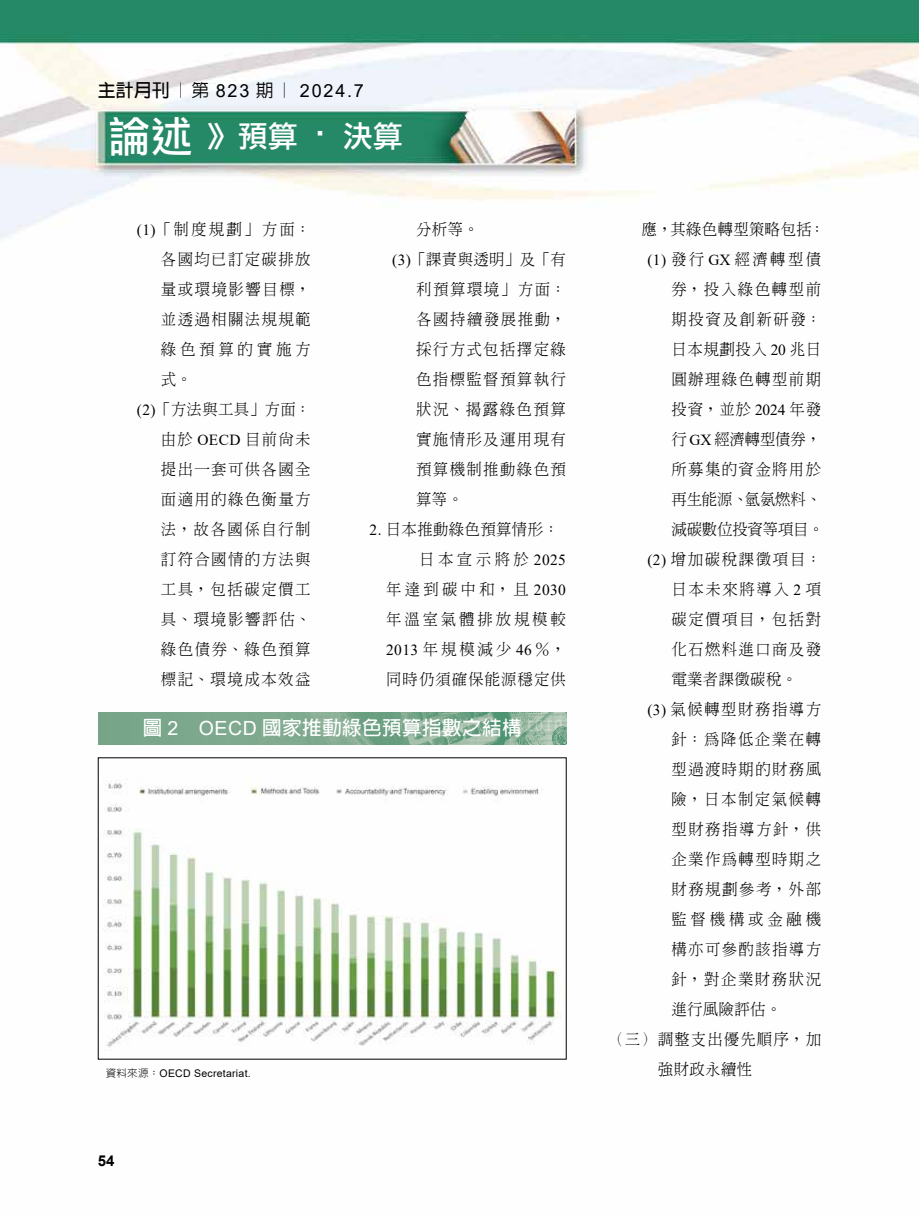
<style>
.page{position:relative;width:919px;height:1217px;background:#fff}
.page>*{position:absolute;margin:0;border:0;box-sizing:border-box;transform-origin:0 0}
.t1{font:30px "DF Li Hei Md WIN BF";color:#fff}
.t2{font:700 19.5px "Lin Gothic";letter-spacing:.025em;color:#fff}
.t3{font:18px "Arial";letter-spacing:.1em;color:#000}
.t4{font:300 15.3px "Inn Ming";letter-spacing:.09em;color:#000}
.t5{font:300 15.3px "Inn Ming";letter-spacing:.025em;color:#000}
.t6{font:300 15.3px "Inn Ming";letter-spacing:-.01em;color:#000}
.t7{font:300 15.3px "Inn Ming";letter-spacing:.245em;color:#000}
.t8{font:300 15.3px "Inn Ming";letter-spacing:.11em;color:#000}
.t9{font:300 15.3px "Inn Ming";letter-spacing:.07em;color:#000}
.t10{font:300 15.3px "Inn Ming";letter-spacing:.185em;color:#000}
.t11{font:300 15.3px "Inn Ming";letter-spacing:.04em;color:#000}
.t12{font:700 15px "Arial";color:#000}
.t13{font:10.5px "Arial";letter-spacing:.025em;color:#000}
.s1{font-family:"Lin Gothic";font-weight:700}
.s2{font-family:"Lin Gothic";font-weight:500}
.s3{font-size:42px}
.s4{font-family:"Times New Roman";font-weight:400}
.s5{font-family:"Arial";font-weight:400}
.s6{font-family:"Lin Gothic";font-weight:300}
</style>
<div class="page">
<img style="left:0;top:0;width:918px;height:1060px">
<img style="left:98px;top:712px;width:468px;height:32px">
<img style="left:103px;top:776px;width:460px;height:274px">
<p class="t3" style="left:98px;top:78px;width:267px"><span class="s1">主計月刊</span><span class="s2">︱第</span> 823 <span class="s2">期︱</span> 2024.7</p>
<h1 class="t1" style="left:109px;top:121px;width:296px"><span class="s3">論述</span> 》預算 ‧ 決算</h1>
<p class="t4" style="left:137px;top:221px;width:175px"><span class="s4">(1)</span>「制度規劃」方面：</p>
<p class="t4" style="left:161px;top:251px;width:151px">各國均已訂定碳排放</p>
<p class="t4" style="left:161px;top:281px;width:151px">量或環境影響目標，</p>
<p class="t4" style="left:161px;top:311px;width:151px">並透過相關法規規範</p>
<p class="t7" style="left:161px;top:341px;width:151px">綠色預算的實施方</p>
<p class="t4" style="left:161px;top:371px;width:33px">式。</p>
<p class="t4" style="left:137px;top:401px;width:175px"><span class="s4">(2)</span>「方法與工具」方面：</p>
<p class="t4" style="left:161px;top:431px;width:151px">由於 <span class="s4">OECD</span> 目前尚未</p>
<p class="t4" style="left:161px;top:461px;width:151px">提出一套可供各國全</p>
<p class="t4" style="left:161px;top:491px;width:151px">面適用的綠色衡量方</p>
<p class="t4" style="left:161px;top:521px;width:151px">法，故各國係自行制</p>
<p class="t4" style="left:161px;top:551px;width:151px">訂符合國情的方法與</p>
<p class="t4" style="left:161px;top:581px;width:151px">工具，包括碳定價工</p>
<p class="t4" style="left:161px;top:611px;width:151px">具、環境影響評估、</p>
<p class="t4" style="left:161px;top:641px;width:151px">綠色債券、綠色預算</p>
<p class="t4" style="left:161px;top:671px;width:151px">標記、環境成本效益</p>
<p class="t4" style="left:416px;top:221px;width:64px">分析等。</p>
<p class="t4" style="left:392px;top:251px;width:175px"><span class="s4">(3)</span>「課責與透明」及「有</p>
<p class="t4" style="left:416px;top:281px;width:151px">利預算環境」方面：</p>
<p class="t4" style="left:416px;top:311px;width:151px">各國持續發展推動，</p>
<p class="t4" style="left:416px;top:341px;width:151px">採行方式包括擇定綠</p>
<p class="t4" style="left:416px;top:371px;width:151px">色指標監督預算執行</p>
<p class="t4" style="left:416px;top:401px;width:151px">狀況、揭露綠色預算</p>
<p class="t4" style="left:416px;top:431px;width:151px">實施情形及運用現有</p>
<p class="t4" style="left:416px;top:461px;width:151px">預算機制推動綠色預</p>
<p class="t4" style="left:416px;top:491px;width:48px">算等。</p>
<p class="t5" style="left:369px;top:521px;width:191px"><span class="s4">2.</span> 日本推動綠色預算情形：</p>
<p class="t4" style="left:419px;top:551px;width:148px">日本宣示將於<span class="s4">2025</span></p>
<p class="t4" style="left:386px;top:581px;width:181px">年達到碳中和，且 <span class="s4">2030</span></p>
<p class="t10" style="left:386px;top:611px;width:181px">年溫室氣體排放規模較</p>
<p class="t4" style="left:386px;top:641px;width:181px"><span class="s4">2013</span> 年規模減少 <span class="s4">46</span>％，</p>
<p class="t9" style="left:386px;top:671px;width:181px">同時仍須確保能源穩定供</p>
<p class="t2" style="left:143px;top:717px;width:380px">圖 <span class="s5">2 OECD</span> 國家推動綠色預算指數之結構</p>
<p class="t13" style="left:106px;top:1066px;width:146px"><span class="s6">資料來源：</span>OECD Secretariat.</p>
<p class="t12" style="left:98px;top:1149px;width:18px">54</p>
<p class="t5" style="left:641px;top:221px;width:185px">應，其綠色轉型策略包括：</p>
<p class="t4" style="left:647px;top:251px;width:175px"><span class="s4">(1)</span> 發行 <span class="s4">GX</span> 經濟轉型債</p>
<p class="t4" style="left:671px;top:281px;width:151px">券，投入綠色轉型前</p>
<p class="t4" style="left:671px;top:311px;width:151px">期投資及創新研發：</p>
<p class="t11" style="left:671px;top:341px;width:151px">日本規劃投入 <span class="s4">20</span> 兆日</p>
<p class="t4" style="left:671px;top:371px;width:151px">圓辦理綠色轉型前期</p>
<p class="t4" style="left:671px;top:401px;width:151px">投資，並於 <span class="s4">2024</span> 年發</p>
<p class="t4" style="left:671px;top:431px;width:151px">行 <span class="s4">GX</span> 經濟轉型債券，</p>
<p class="t4" style="left:671px;top:461px;width:151px">所募集的資金將用於</p>
<p class="t6" style="left:671px;top:491px;width:151px">再生能源、氫氨燃料、</p>
<p class="t6" style="left:671px;top:521px;width:154px">減碳數位投資等項目。</p>
<p class="t8" style="left:647px;top:551px;width:175px"><span class="s4">(2)</span> 增加碳稅課徵項目：</p>
<p class="t4" style="left:671px;top:581px;width:151px">日本未來將導入 <span class="s4">2</span> 項</p>
<p class="t4" style="left:671px;top:611px;width:151px">碳定價項目，包括對</p>
<p class="t4" style="left:671px;top:641px;width:151px">化石燃料進口商及發</p>
<p class="t5" style="left:671px;top:671px;width:127px">電業者課徵碳稅。</p>
<p class="t4" style="left:647px;top:701px;width:175px"><span class="s4">(3)</span> 氣候轉型財務指導方</p>
<p class="t4" style="left:671px;top:731px;width:151px">針：為降低企業在轉</p>
<p class="t4" style="left:671px;top:761px;width:151px">型過渡時期的財務風</p>
<p class="t4" style="left:671px;top:791px;width:151px">險，日本制定氣候轉</p>
<p class="t4" style="left:671px;top:821px;width:151px">型財務指導方針，供</p>
<p class="t4" style="left:671px;top:851px;width:151px">企業作為轉型時期之</p>
<p class="t4" style="left:671px;top:881px;width:151px">財務規劃參考，外部</p>
<p class="t7" style="left:671px;top:911px;width:151px">監督機構或金融機</p>
<p class="t4" style="left:671px;top:941px;width:151px">構亦可參酌該指導方</p>
<p class="t4" style="left:671px;top:971px;width:151px">針，對企業財務狀況</p>
<p class="t4" style="left:671px;top:1001px;width:111px">進行風險評估。</p>
<p class="t4" style="left:608px;top:1031px;width:214px">（三）調整支出優先順序，加</p>
<p class="t4" style="left:658px;top:1061px;width:96px">強財政永續性</p>
</div>
